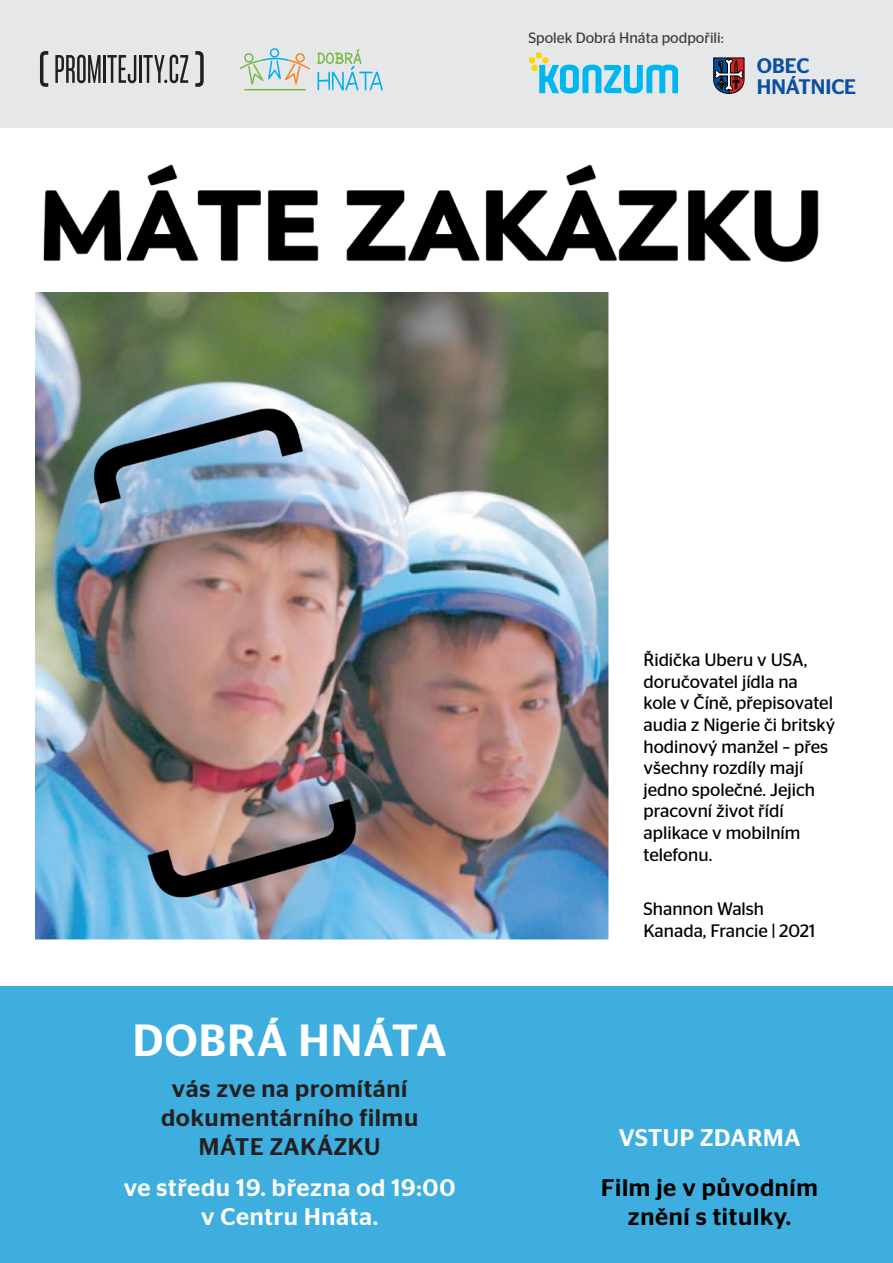
<style>
.page{position:relative;width:893px;height:1263px;background:#fff}
.page>*{position:absolute;margin:0;border:0;box-sizing:border-box;transform-origin:0 0}
.t1{font:500 45px "Stag Sans";letter-spacing:.03em;color:#fff}
.t2{font:500 24px/28.8px "Stag Sans";letter-spacing:.03em;color:#fff;text-align:center}
.t3{font:500 24px/28.8px "Stag Sans";letter-spacing:.03em;color:#231f20;text-align:center}
.t4{font:500 24px/28.8px "Stag Sans";letter-spacing:.03em;color:#000;text-align:center}
.t5{font:500 21px/21px "Stag Sans";color:#0a4fa2}
.t6{font:18px/21.6px "Stag Sans";color:#000}
.t7{font:15px "Stag Sans";color:#3e3e3f}
</style>
<div class="page">
<div style="left:0;top:0;width:893px;height:128px;background:#e6e7e9"></div>
<svg style="left:317px;top:49px;width:66px;height:41px"></svg>
<svg style="left:240px;top:48px;width:70px;height:37px"></svg>
<hr style="left:244px;top:89px;width:62px;height:1px;background:#76b842">
<div style="left:0;top:986px;width:893px;height:277px;background:#3eaede"></div>
<div style="left:535px;top:52px;width:7px;height:7px;background:#ffd501;border-radius:50%"></div>
<div style="left:529px;top:57px;width:6px;height:7px;background:#ffd501;border-radius:50%"></div>
<div style="left:542px;top:57px;width:6px;height:7px;background:#ffd501;border-radius:50%"></div>
<div style="left:531px;top:65px;width:7px;height:6px;background:#ffd501;border-radius:50%"></div>
<svg style="left:539px;top:65px;width:139px;height:29px"></svg>
<img style="left:35px;top:292px;width:574px;height:648px">
<svg style="left:713px;top:58px;width:31px;height:36px"></svg>
<svg style="left:55px;top:55px;width:46px;height:28px"></svg>
<hr style="left:103px;top:55px;width:3px;height:28px;background:#231f20">
<svg style="left:107px;top:55px;width:29px;height:28px"></svg>
<hr style="left:139px;top:55px;width:2px;height:28px;background:#231f20">
<svg style="left:143px;top:55px;width:45px;height:28px"></svg>
<svg style="left:40px;top:51px;width:8px;height:36px"></svg>
<svg style="left:195px;top:51px;width:9px;height:36px"></svg>
<img style="left:43px;top:164px;width:776px;height:98px">
<p class="t7" style="left:528px;top:29px;width:197px">Spolek Dobrá Hnáta podpořili:</p>
<p class="t5" style="left:757px;top:55px;width:101px">OBEC<br>HNÁTNICE</p>
<p class="t1" style="left:133px;top:1014px;width:315px">DOBRÁ HNÁTA</p>
<p class="t3" style="left:161px;top:1074px;width:259px">vás zve na promítání dokumentárního filmu<br>MÁTE ZAKÁZKU</p>
<p class="t2" style="left:124px;top:1173px;width:333px">ve středu 19. března od 19:00 v Centru Hnáta.</p>
<p class="t6" style="left:643px;top:649px;width:193px">Řidička Uberu v USA, doručovatel jídla na<br>kole v Číně, přepisovatel audia z Nigerie či britský hodinový manžel – přes všechny rozdíly mají jedno společné. Jejich pracovní život řídí aplikace v mobilním telefonu.</p>
<p class="t6" style="left:643px;top:898px;width:174px">Shannon Walsh<br>Kanada, Francie | 2021</p>
<p class="t2" style="left:619px;top:1123px;width:183px">VSTUP ZDARMA</p>
<p class="t4" style="left:601px;top:1173px;width:218px">Film je v původním znění s titulky.</p>
</div>
